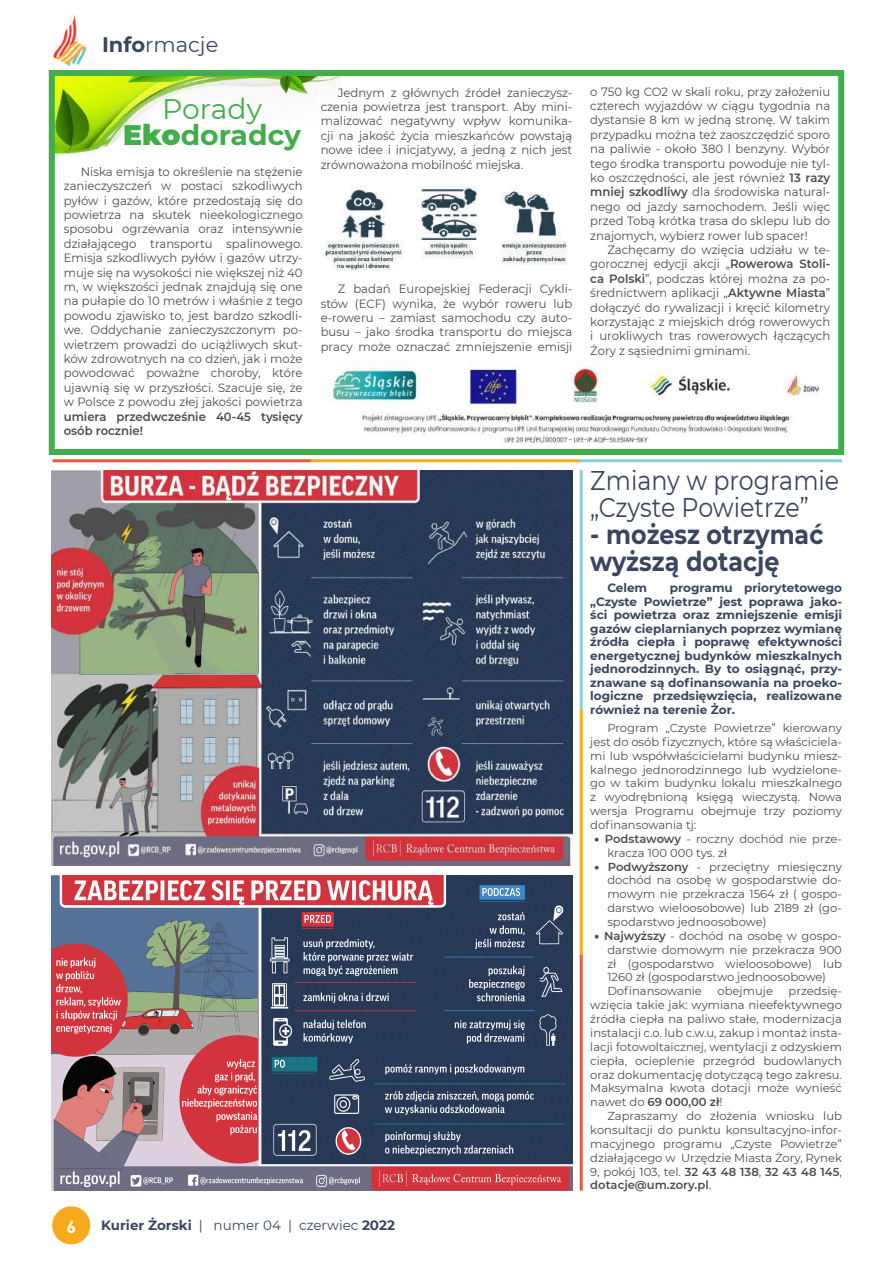
<style>
.page{position:relative;width:893px;height:1263px;background:#fff}
.page>*{position:absolute;margin:0;border:0;box-sizing:border-box;transform-origin:0 0}
.t1{font:700 28.2px/26.1px "Montserrat";color:#40ae49;text-align:center}
.t2{font:27px/27px "Montserrat";color:#3a465f;scale:.88 1}
.t3{font:700 27px/27px "Montserrat";color:#3a465f;scale:.88 1}
.t4{font:21px "Montserrat";color:#3a465f}
.t5{font:18px "Fonarto";color:#fff}
.t6{font:13.5px "Montserrat";color:#3a465f}
.t7{font:12px/14.4px "Montserrat";color:#4b4c4d;text-align:justify}
.t8{font:700 12px/13.5px "Montserrat";color:#3a465f;text-align:justify}
.t9{font:600 12px/14.4px "Montserrat";color:#4b4c4d}
.t10{font:11.55px/13.8px "Montserrat";color:#4b4c4d;text-align:justify}
.s1{font-weight:700}
.s2{font-weight:400}
.s3{font-weight:900}
.s4{font-weight:600}
</style>
<div class="page">
<div style="left:52px;top:1206px;width:38px;height:38px;background:#f7aa1b;border-radius:50%"></div>
<img style="left:53px;top:15px;width:34px;height:51px">
<img style="left:331px;top:361px;width:490px;height:47px">
<img style="left:361px;top:412px;width:429px;height:31px">
<img style="left:56px;top:77px;width:285px;height:76px">
<hr style="left:580px;top:954px;width:3px;height:237px;background:#ef553d">
<hr style="left:580px;top:709px;width:3px;height:246px;background:#f7aa1b">
<hr style="left:580px;top:470px;width:3px;height:240px;background:#87d2d6">
<hr style="left:53px;top:459px;width:258px;height:3px;background:#ef553d">
<hr style="left:310px;top:459px;width:270px;height:3px;background:#f7aa1b">
<hr style="left:579px;top:459px;width:263px;height:3px;background:#87d2d6">
<div style="left:49px;top:70px;width:795px;height:385px;border:6px solid #40ae49"></div>
<img style="left:323px;top:186px;width:244px;height:85px">
<img style="left:51px;top:471px;width:521px;height:394px">
<img style="left:51px;top:875px;width:521px;height:316px">
<h3 class="t4" style="left:102px;top:30px;width:118px"><span class="s1">Info</span>rmacje</h3>
<h1 class="t1" style="left:123px;top:95px;width:180px"><span class="s2">Porady<br></span><span class="s3">Eko</span>doradcy</h1>
<p class="t7" style="left:64px;top:164px;width:240px;text-indent:17px">Niska emisja to określenie na stężenie zanieczyszczeń w postaci szkodliwych pyłów i gazów, które przedostają się do powietrza na skutek nieekologicznego sposobu ogrzewania oraz intensywnie działającego transportu spalinowego.<br>Emisja szkodliwych pyłów i gazów utrzy&shy;muje się na wysokości nie większej niż 40 m, w większości jednak znajdują się one na pułapie do 10 metrów i właśnie z tego powodu zjawisko to, jest bardzo szkodli&shy;we. Oddychanie zanieczyszczonym po&shy;wietrzem prowadzi do uciążliwych skut&shy;ków zdrowotnych na co dzień, jak i może powodować poważne choroby, które ujawnią się w przyszłości. Szacuje się, że w Polsce z powodu złej jakości powietrza</p>
<p class="t9" style="left:64px;top:409px;width:240px">umiera przedwcześnie 40-45 tysięcy osób rocznie!</p>
<p class="t7" style="left:321px;top:85px;width:253px;text-indent:17px">Jednym z głównych źródeł zanieczysz&shy;czenia powietrza jest transport. Aby mini&shy;malizować negatywny wpływ komunika&shy;cji na jakość życia mieszkańców powstają nowe idee i inicjatywy, a jedną z nich jest zrównoważona mobilność miejska.</p>
<p class="t7" style="left:590px;top:84px;width:241px">o 750 kg CO2 w skali roku, przy założeniu czterech wyjazdów w ciągu tygodnia na dystansie 8 km w jedną stronę. W takim przypadku można też zaoszczędzić sporo na paliwie - około 380 l benzyny. Wybór tego środka transportu powoduje nie tyl&shy;ko oszczędności, ale jest również <span class="s4">13 razy mniej szkodliwy</span> dla środowiska natural&shy;nego od jazdy samochodem. Jeśli więc przed Tobą krótka trasa do sklepu lub do znajomych, wybierz rower lub spacer!</p>
<p class="t7" style="left:590px;top:242px;width:241px;text-indent:17px">Zachęcamy do wzięcia udziału w te&shy;gorocznej edycji akcji „<span class="s4">Rowerowa Stoli&shy;ca Polski</span>”, podczas której można za po&shy;średnictwem aplikacji „<span class="s4">Aktywne Miasta</span>” dołączyć do rywalizacji i kręcić kilometry korzystając z miejskich dróg rowerowych i urokliwych tras rowerowych łączących Żory z sąsiednimi gminami.</p>
<p class="t7" style="left:321px;top:281px;width:253px;text-indent:17px">Z badań Europejskiej Federacji Cykli&shy;stów (ECF) wynika, że wybór roweru lub e-roweru – zamiast samochodu czy auto&shy;busu – jako środka transportu do miejsca pracy może oznaczać zmniejszenie emisji</p>
<h2 class="t2" style="left:590px;top:466px;width:284px">Zmiany w programie „Czyste Powietrze”</h2>
<h2 class="t3" style="left:590px;top:519px;width:266px">- możesz otrzymać wyższą dotację</h2>
<p class="t8" style="left:607px;top:580px;width:41px">Celem</p>
<p class="t8" style="left:590px;top:580px;width:253px;text-indent:80px">programu priorytetowego „Czyste Powietrze” jest poprawa jako&shy;ści powietrza oraz zmniejszenie emisji gazów cieplarnianych poprzez wymianę źródła ciepła i poprawę efektywności energetycznej budynków mieszkalnych jednorodzinnych. By to osiągnąć, przy&shy;znawane są dofinansowania na proeko&shy;logiczne przedsięwzięcia, realizowane również na terenie Żor.</p>
<p class="t10" style="left:590px;top:720px;width:253px;text-indent:17px">Program „Czyste Powietrze” kierowany jest do osób fizycznych, które są właściciela&shy;mi lub współwłaścicielami budynku miesz&shy;kalnego jednorodzinnego lub wydzielone&shy;go w takim budynku lokalu mieszkalnego z wyodrębnioną księgą wieczystą. Nowa wersja Programu obejmuje trzy poziomy dofinansowania tj:</p>
<p class="t10" style="left:607px;top:831px;width:236px;text-indent:-13px"><span class="s3">•</span> <span class="s4">Podstawowy</span> - roczny dochód nie prze&shy;kracza 100 000 tys. zł</p>
<p class="t10" style="left:607px;top:859px;width:236px;text-indent:-13px"><span class="s3">•</span> <span class="s4">Podwyższony</span> - przeciętny miesięczny dochód na osobę w gospodarstwie do&shy;mowym nie przekracza 1564 zł ( gospo&shy;darstwo wieloosobowe) lub 2189 zł (go&shy;spodarstwo jednoosobowe)</p>
<p class="t10" style="left:607px;top:928px;width:236px;text-align:left;text-indent:-13px"><span class="s3">•</span> <span class="s4">Najwyższy</span> - dochód na osobę w gospo&shy;darstwie domowym nie przekracza 900 zł (gospodarstwo wieloosobowe) lub<br>1260 zł (gospodarstwo jednoosobowe)<br>Dofinansowanie</p>
<p class="t10" style="left:718px;top:984px;width:57px">obejmuje</p>
<p class="t10" style="left:590px;top:984px;width:253px;text-indent:198px">przedsię&shy;wzięcia takie jak: wymiana nieefektywnego źródła ciepła na paliwo stałe, modernizacja instalacji c.o. lub c.w.u, zakup i montaż insta&shy;lacji fotowoltaicznej, wentylacji z odzyskiem ciepła, ocieplenie przegród budowlanych oraz dokumentację dotyczącą tego zakresu.<br>Maksymalna kwota dotacji może wynieść nawet do <span class="s4">69 000,00 zł</span>!</p>
<p class="t10" style="left:590px;top:1109px;width:253px;text-indent:17px">Zapraszamy do złożenia wniosku lub konsultacji do punktu konsultacyjno-infor&shy;macyjnego programu „Czyste Powietrze” działającego w Urzędzie Miasta Żory, Rynek 9, pokój 103, tel. <span class="s4">32 43 48 138</span>, <span class="s4">32 43 48 145</span>, <span class="s4">dotacje@um.zory.pl</span>.</p>
<h3 class="t5" style="left:66px;top:1215px;width:11px">6</h3>
<p class="t6" style="left:101px;top:1216px;width:295px"><span class="s1">Kurier Żorski</span> | numer 04 | czerwiec <span class="s1">2022</span></p>
</div>
